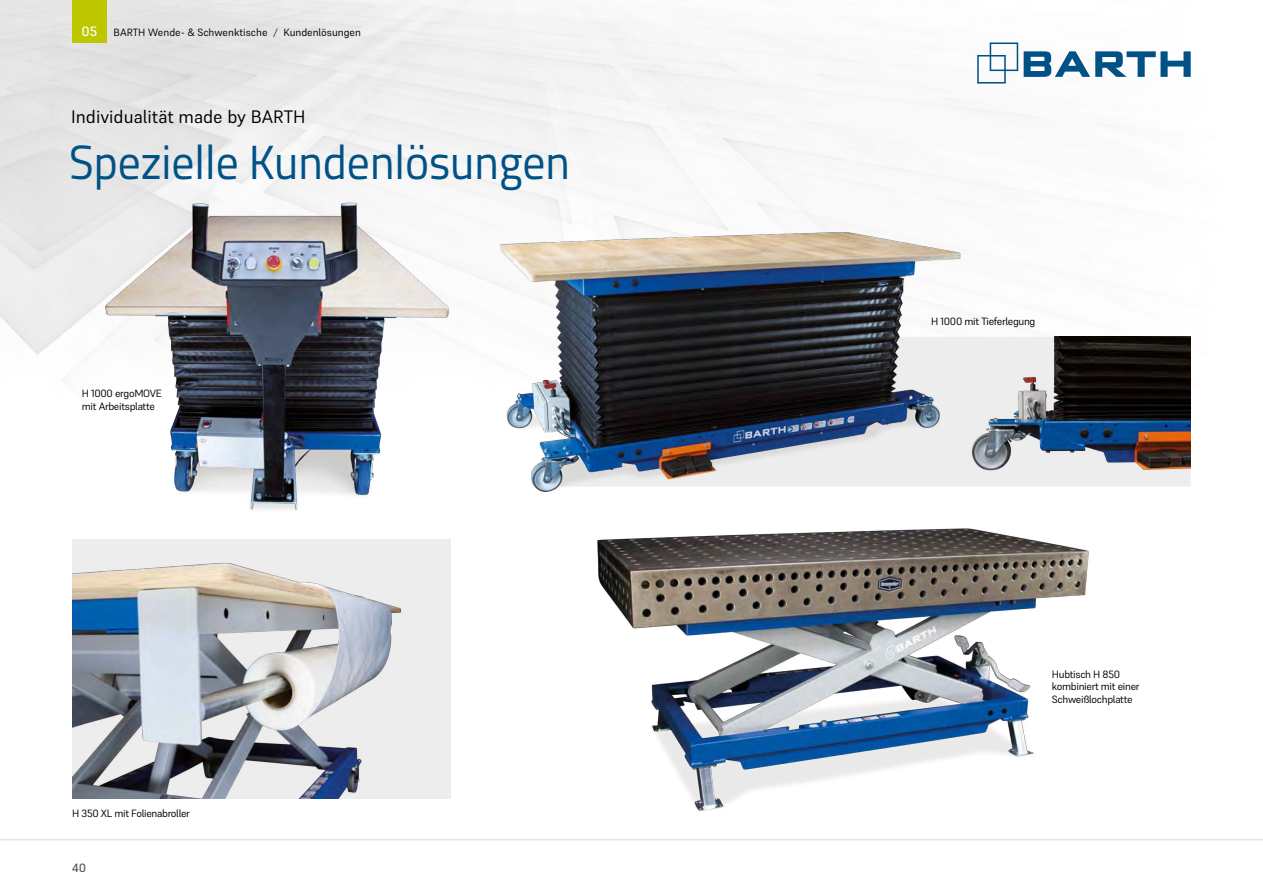
<style>
.page{position:relative;width:1263px;height:893px;background:#fff}
.page>*{position:absolute;margin:0;border:0;box-sizing:border-box;transform-origin:0 0}
.t1{font:48px "Titillium Web";color:#005286;scale:.95 1}
.t2{font:18px "Supreme";color:#000}
.t3{font:500 13.5px "Supreme";color:#fff}
.t4{font:500 12px "Supreme";color:#575756}
.t5{font:10.5px/12.6px "Supreme";letter-spacing:-.03em;color:#000}
.t6{font:10.5px "Supreme";color:#000}
.s1{color:#005286}
</style>
<div class="page">
<img style="left:0;top:0;width:1191px;height:382px">
<hr style="left:0;top:839px;width:1263px;height:1px;background:#e3e3e3">
<div style="left:72px;top:0;width:34px;height:43px;background:#bcc700"></div>
<svg style="left:1024px;top:51px;width:167px;height:26px"></svg>
<svg style="left:977px;top:43px;width:41px;height:41px"></svg>
<img style="left:597px;top:528px;width:492px;height:283px">
<div style="left:72px;top:539px;width:379px;height:259px;background:#ededed"></div>
<img style="left:72px;top:562px;width:329px;height:236px">
<img style="left:967px;top:337px;width:224px;height:150px">
<img style="left:89px;top:183px;width:372px;height:327px">
<img style="left:489px;top:208px;width:478px;height:284px">
<p class="t3" style="left:81px;top:23px;width:17px">05</p>
<p class="t6" style="left:114px;top:26px;width:249px">BARTH Wende- &amp; Schwenktische <span class="s1">/</span> Kundenlösungen</p>
<p class="t2" style="left:71px;top:106px;width:236px">Individualität made by BARTH</p>
<p class="t1" style="left:69px;top:127px;width:529px">Spezielle Kundenlösungen</p>
<p class="t5" style="left:82px;top:387px;width:81px">H 1000 ergoMOVE mit Arbeitsplatte</p>
<p class="t5" style="left:72px;top:807px;width:119px">H 350 XL mit Folienabroller</p>
<p class="t4" style="left:72px;top:860px;width:16px">40</p>
<p class="t5" style="left:931px;top:315px;width:106px">H 1000 mit Tieferlegung</p>
<p class="t5" style="left:1052px;top:668px;width:89px">Hubtisch H 850 kombiniert mit einer<br>Schweißlochplatte</p>
</div>
